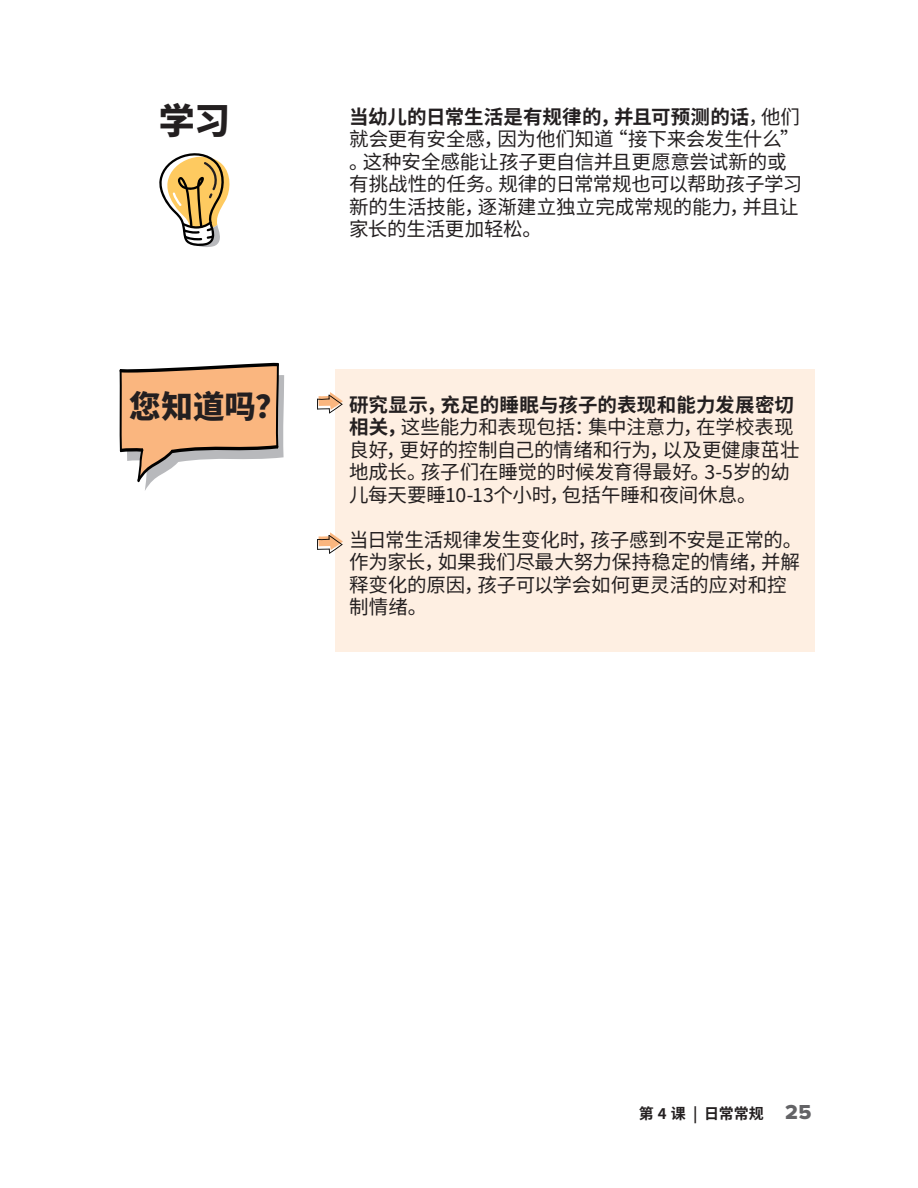
<style>
.page{position:relative;width:918px;height:1188px;background:#fff}
.page>*{position:absolute;margin:0;border:0;box-sizing:border-box;transform-origin:0 0}
.t1{font:800 36px "Source Han Sans CN";color:#231f20}
.t2{font:800 31.5px "Source Han Sans CN";color:#231f20}
.body{font:19.5px/22.5px "Source Han Sans CN";letter-spacing:-.005em;color:#231f20}
.t3{font:700 15px "Source Han Sans CN";color:#231f20}
.s1{font-weight:700}
.s2{font-family:"Proxima Nova Extrabld";font-weight:400;font-size:21px;color:#636366}
</style>
<div class="page">
<div style="left:335px;top:369px;width:480px;height:283px;background:#feefe2"></div>
<svg style="left:317px;top:392px;width:26px;height:21px"></svg>
<svg style="left:317px;top:532px;width:26px;height:22px"></svg>
<svg style="left:120px;top:363px;width:164px;height:127px"></svg>
<svg style="left:159px;top:153px;width:71px;height:94px"></svg>
<p class="t1" style="left:159px;top:100px;width:73px">学习</p>
<p class="t2" style="left:129px;top:389px;width:159px">您知道吗？</p>
<p class="body" style="left:349px;top:106px;width:455px"><span class="s1">当幼儿的日常生活是有规律的，并且可预测的话</span>，他们就会更有安全感，因为他们知道“接下来会发生什么”。这种安全感能让孩子更自信并且更愿意尝试新的或有挑战性的任务。规律的日常常规也可以帮助孩子学习新的生活技能，逐渐建立独立完成常规的能力，并且让家长的生活更加轻松。</p>
<p class="body" style="left:349px;top:394px;width:452px"><span class="s1">研究显示，充足的睡眠与孩子的表现和能力发展密切相关，</span>这些能力和表现包括：集中注意力，在学校表现良好，更好的控制自己的情绪和行为，以及更健康茁壮地成长。孩子们在睡觉的时候发育得最好。3-5岁的幼儿每天要睡10-13个小时，包括午睡和夜间休息。</p>
<p class="body" style="left:349px;top:529px;width:455px">当日常生活规律发生变化时，孩子感到不安是正常的。作为家长，如果我们尽最大努力保持稳定的情绪，并解释变化的原因，孩子可以学会如何更灵活的应对和控制情绪。</p>
<p class="t3" style="left:639px;top:1105px;width:174px">第 4 课 | 日常常规 <span class="s2">25</span></p>
</div>
